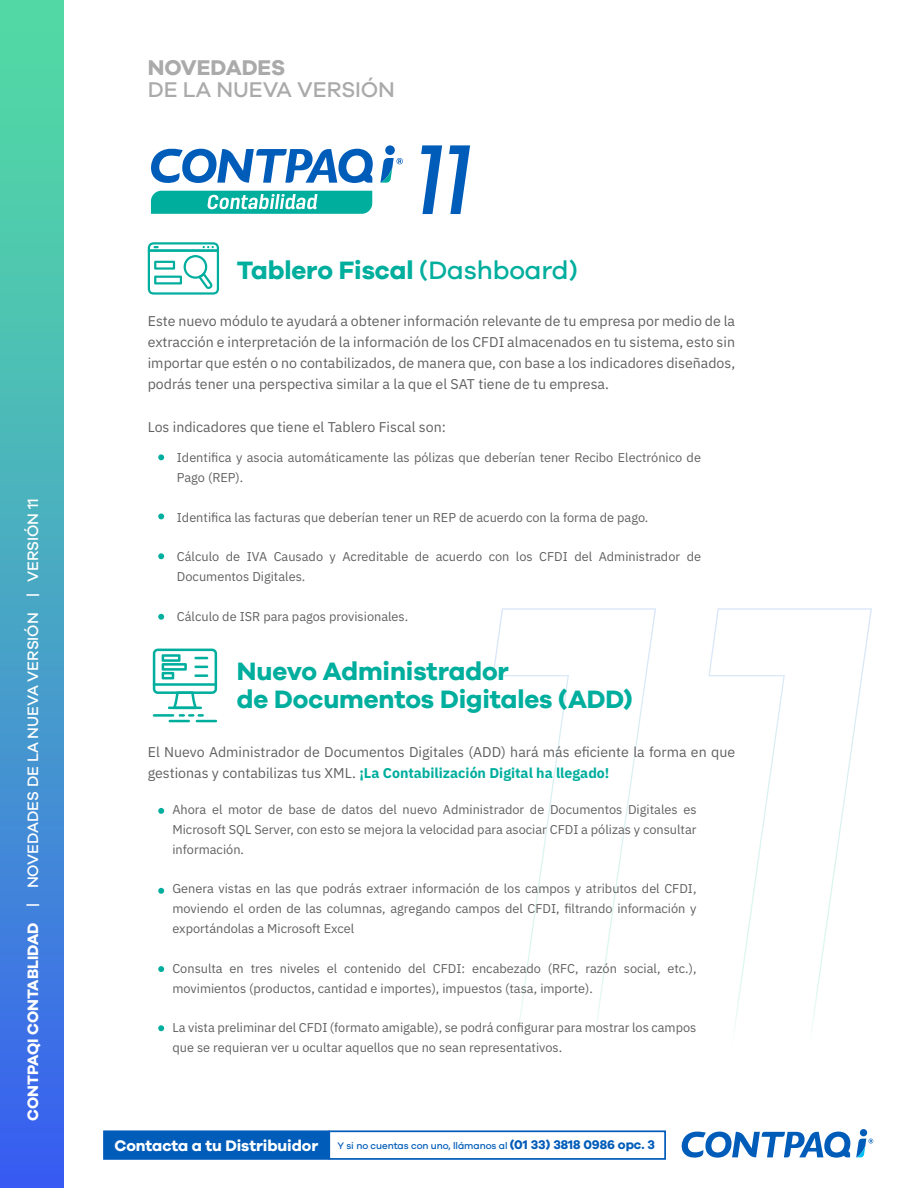
<style>
.page{position:relative;width:918px;height:1188px;background:#fff}
.page>*{position:absolute;margin:0;border:0;box-sizing:border-box;transform-origin:0 0}
.t1{font:700 25.95px/27.3px "Galano Grotesque";letter-spacing:-.005em;color:#00ae9e}
.t2{font:500 22.05px "Galano Grotesque";letter-spacing:-.005em;color:#aaa}
.t3{font:700 22.05px "Galano Grotesque";letter-spacing:-.005em;color:#aaa}
.t4{font:500 15.6px "Galano Grotesque";letter-spacing:-.005em;color:#fff}
.t5{font:14.1px/21.1px "IBM Plex Sans";color:#606060;text-align:justify}
.t6{font:12.75px/19.8px "IBM Plex Sans";color:#606060}
.t7{font:500 9.75px "Galano Grotesque";letter-spacing:-.005em;color:#005cb9}
.s1{font-weight:700}
.s2{font-weight:500}
.s3{font-weight:700;color:#00ae9e}
.s4{font-weight:700;font-size:15.75px;color:#fff}
.s5{font-weight:700;font-size:12.9px}
</style>
<div class="page">
<svg style="left:492px;top:608px;width:164px;height:422px"></svg>
<svg style="left:708px;top:608px;width:164px;height:531px"></svg>
<div style="left:0;top:0;width:63px;height:1188px;background:linear-gradient(to bottom,#54e49d,#3a62ef)"></div>
<svg style="left:148px;top:242px;width:71px;height:53px"></svg>
<svg style="left:153px;top:649px;width:64px;height:68px"></svg>
<hr style="left:169px;top:720px;width:21px;height:2px;background:#00ae9e">
<hr style="left:196px;top:720px;width:21px;height:2px;background:#00ae9e">
<hr style="left:153px;top:714px;width:21px;height:3px;background:#00ae9e">
<svg style="left:158px;top:454px;width:6px;height:6px"></svg>
<svg style="left:158px;top:513px;width:6px;height:6px"></svg>
<svg style="left:158px;top:553px;width:6px;height:6px"></svg>
<svg style="left:158px;top:614px;width:6px;height:6px"></svg>
<svg style="left:158px;top:808px;width:6px;height:6px"></svg>
<svg style="left:158px;top:888px;width:6px;height:6px"></svg>
<svg style="left:158px;top:966px;width:6px;height:6px"></svg>
<svg style="left:158px;top:1025px;width:6px;height:6px"></svg>
<svg style="left:151px;top:191px;width:221px;height:23px;background:#29bbad"></svg>
<svg style="left:151px;top:148px;width:222px;height:35px"></svg>
<div style="left:385px;top:145px;width:10px;height:10px;background:#005cb9;border-radius:50%"></div>
<svg style="left:380px;top:158px;width:23px;height:25px"></svg>
<svg style="left:421px;top:145px;width:21px;height:69px"></svg>
<svg style="left:449px;top:145px;width:21px;height:69px"></svg>
<div style="left:103px;top:1130px;width:227px;height:30px;background:#005cb9;border:2px solid #005cb9"></div>
<div style="left:328px;top:1130px;width:338px;height:30px;border:2px solid #005cb9"></div>
<svg style="left:681px;top:1131px;width:169px;height:27px"></svg>
<div style="left:860px;top:1129px;width:7px;height:7px;background:#005cb9;border-radius:50%"></div>
<svg style="left:856px;top:1139px;width:17px;height:18px"></svg>
<p class="t4" style="left:23px;top:1121px;width:624px;rotate:-90deg"><span class="s1">CONTPAQI CONTABLIDAD</span> | NOVEDADES DE LA NUEVA VERSIÓN | VERSIÓN 11</p>
<h2 class="t3" style="left:148px;top:54px;width:139px">NOVEDADES</h2>
<h2 class="t2" style="left:148px;top:76px;width:249px">DE LA NUEVA VERSIÓN</h2>
<h1 class="t1" style="left:237px;top:256px;width:342px">Tablero Fiscal <span class="s2">(Dashboard)</span></h1>
<p class="t5" style="left:148px;top:309px;width:589px">Este nuevo módulo te ayudará a obtener información relevante de tu empresa por medio de la extracción e interpretación de la información de los CFDI almacenados en tu sistema, esto sin importar que estén o no contabilizados, de manera que, con base a los indicadores diseñados, podrás tener una perspectiva similar a la que el SAT tiene de tu empresa.</p>
<p class="t5" style="left:148px;top:415px;width:300px">Los indicadores que tiene el Tablero Fiscal son:</p>
<p class="t6" style="left:177px;top:447px;width:526px">Identifica y asocia automáticamente las pólizas que deberían tener Recibo Electrónico de<br>Pago (REP).</p>
<p class="t6" style="left:177px;top:506px;width:473px">Identifica las facturas que deberían tener un REP de acuerdo con la forma de pago.</p>
<p class="t6" style="left:177px;top:546px;width:526px">Cálculo de IVA Causado y Acreditable de acuerdo con los CFDI del Administrador de<br>Documentos Digitales.</p>
<p class="t6" style="left:177px;top:605px;width:233px">Cálculo de ISR para pagos provisionales.</p>
<h1 class="t1" style="left:237px;top:657px;width:397px">Nuevo Administrador<br>de Documentos Digitales (ADD)</h1>
<p class="t5" style="left:148px;top:741px;width:589px">El Nuevo Administrador de Documentos Digitales (ADD) hará más eficiente la forma en que gestionas y contabilizas tus XML. <span class="s3">¡La Contabilización Digital ha llegado!</span></p>
<p class="t6" style="left:172px;top:799px;width:526px;text-align:justify">Ahora el motor de base de datos del nuevo Administrador de Documentos Digitales es Microsoft SQL Server, con esto se mejora la velocidad para asociar CFDI a pólizas y consultar información.</p>
<p class="t6" style="left:172px;top:878px;width:526px;text-align:justify">Genera vistas en las que podrás extraer información de los campos y atributos del CFDI, moviendo el orden de las columnas, agregando campos del CFDI, filtrando información y exportándolas a Microsoft Excel</p>
<p class="t6" style="left:172px;top:957px;width:526px">Consulta en tres niveles el contenido del CFDI: encabezado (RFC, razón social, etc.), movimientos (productos, cantidad e importes), impuestos (tasa, importe).</p>
<p class="t6" style="left:172px;top:1017px;width:526px">La vista preliminar del CFDI (formato amigable), se podrá configurar para mostrar los campos que se requieran ver u ocultar aquellos que no sean representativos.</p>
<p class="t7" style="left:114px;top:1140px;width:542px"><span class="s4">Contacta a tu Distribuidor</span> Y si no cuentas con uno, llámanos al <span class="s5">(01 33) 3818 0986 opc. 3</span></p>
</div>
